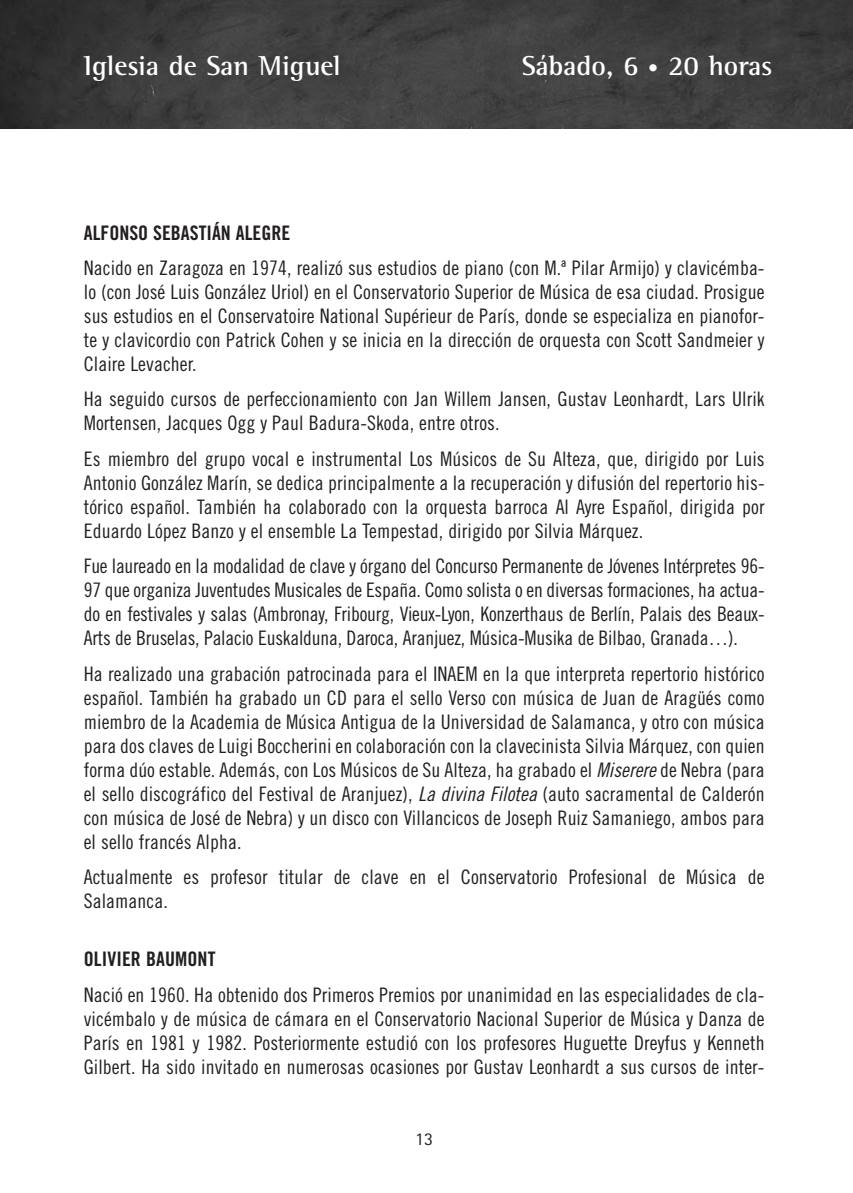
<style>
.page{position:relative;width:853px;height:1193px;background:#fff}
.page>*{position:absolute;margin:0;border:0;box-sizing:border-box;transform-origin:0 0}
.t1{font:700 28px "Rotis Semi Serif";color:#fff}
.t2{font:20px/24px "Trade Gothic Cond Eighteen";letter-spacing:.005em;color:#231f20;text-align:justify}
.t3{font:20px "Trade Gothic Bold Cond Twenty";color:#231f20}
.t4{font:18px "Rotis Sans Serif";color:#231f20}
.s1{font-size:20px}
.s2{font-family:"Trade Gothic Cond Eighteen Obl"}
</style>
<div class="page">
<svg style="left:0;top:0;width:852px;height:129px;background:#3d3d3d"></svg>
<h1 class="t1" style="left:84px;top:55px;width:258px">Iglesia de San Miguel</h1>
<h1 class="t1" style="left:521px;top:55px;width:252px">Sábado, 6 <span class="s1">•</span> 20 horas</h1>
<p class="t3" style="left:84px;top:225px;width:208px">ALFONSO SEBASTIÁN ALEGRE</p>
<p class="t2" style="left:84px;top:257px;width:682px">Nacido en Zaragoza en 1974, realizó sus estudios de piano (con M.ª Pilar Armijo) y clavicémba&shy;lo (con José Luis González Uriol) en el Conservatorio Superior de Música de esa ciudad. Prosigue sus estudios en el Conservatoire National Supérieur de París, donde se especializa en pianofor&shy;te y clavicordio con Patrick Cohen y se inicia en la dirección de orquesta con Scott Sandmeier y Claire Levacher.</p>
<p class="t2" style="left:84px;top:389px;width:682px">Ha seguido cursos de perfeccionamiento con Jan Willem Jansen, Gustav Leonhardt, Lars Ulrik<br>Mortensen, Jacques Ogg y Paul Badura-Skoda, entre otros.</p>
<p class="t2" style="left:84px;top:448px;width:682px">Es miembro del grupo vocal e instrumental Los Músicos de Su Alteza, que, dirigido por Luis Antonio González Marín, se dedica principalmente a la recuperación y difusión del repertorio his&shy;tórico español. También ha colaborado con la orquesta barroca Al Ayre Español, dirigida por Eduardo López Banzo y el ensemble La Tempestad, dirigido por Silvia Márquez.</p>
<p class="t2" style="left:84px;top:555px;width:682px">Fue laureado en la modalidad de clave y órgano del Concurso Permanente de Jóvenes Intérpretes 96- 97 que organiza Juventudes Musicales de España. Como solista o en diversas formaciones, ha actua&shy;do en festivales y salas (Ambronay, Fribourg, Vieux-Lyon, Konzerthaus de Berlín, Palais des Beaux-Arts de Bruselas, Palacio Euskalduna, Daroca, Aranjuez, Música-Musika de Bilbao, Granada…).</p>
<p class="t2" style="left:84px;top:663px;width:682px">Ha realizado una grabación patrocinada para el INAEM en la que interpreta repertorio histórico español. También ha grabado un CD para el sello Verso con música de Juan de Aragüés como miembro de la Academia de Música Antigua de la Universidad de Salamanca, y otro con música para dos claves de Luigi Boccherini en colaboración con la clavecinista Silvia Márquez, con quien forma dúo estable. Además, con Los Músicos de Su Alteza, ha grabado el <span class="s2">Miserere</span> de Nebra (para el sello discográfico del Festival de Aranjuez), <span class="s2">La divina Filotea</span> (auto sacramental de Calderón con música de José de Nebra) y un disco con Villancicos de Joseph Ruiz Samaniego, ambos para el sello francés Alpha.</p>
<p class="t2" style="left:84px;top:866px;width:682px">Actualmente es profesor titular de clave en el Conservatorio Profesional de Música de<br>Salamanca.</p>
<p class="t3" style="left:84px;top:951px;width:133px">OLIVIER BAUMONT</p>
<p class="t2" style="left:84px;top:983px;width:682px">Nació en 1960. Ha obtenido dos Primeros Premios por unanimidad en las especialidades de cla&shy;vicémbalo y de música de cámara en el Conservatorio Nacional Superior de Música y Danza de París en 1981 y 1982. Posteriormente estudió con los profesores Huguette Dreyfus y Kenneth Gilbert. Ha sido invitado en numerosas ocasiones por Gustav Leonhardt a sus cursos de inter-</p>
<p class="t4" style="left:415px;top:1132px;width:19px">13</p>
</div>
